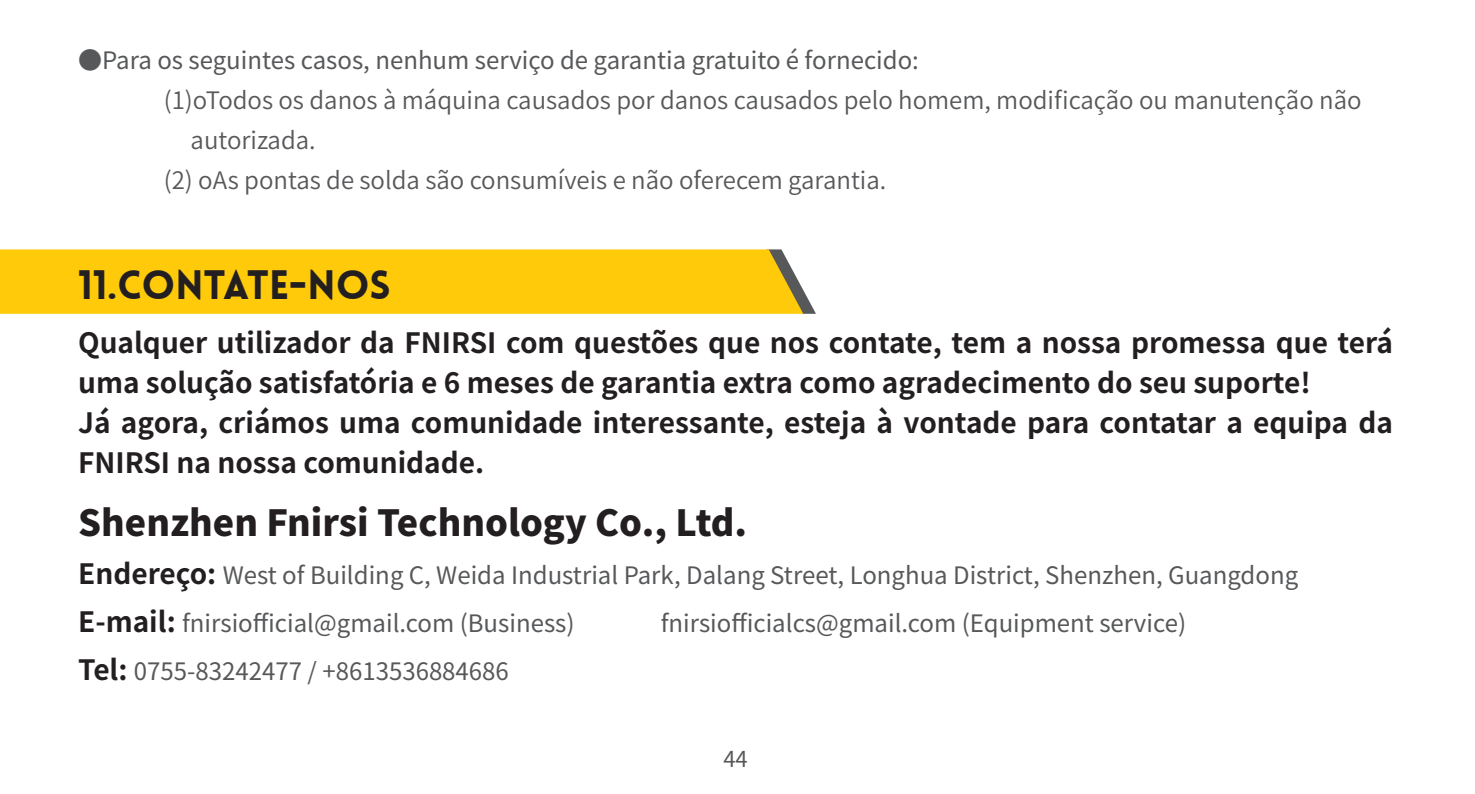
<style>
.page{position:relative;width:1475px;height:794px;background:#fff}
.page>*{position:absolute;margin:0;border:0;box-sizing:border-box;transform-origin:0 0}
.t1{font:900 40px "Lovelo";color:#231f20}
.t2{font:800 36px "Source Han Sans CN";color:#231f20}
.t3{font:700 28px/40px "Source Han Sans CN";color:#231f20}
.t4{font:24px/48px "Source Han Sans CN";color:#57585a}
.t5{font:24px "Source Han Sans CN";color:#57585a}
.t6{font:22px "Source Han Sans CN";color:#57585a}
.s1{font-weight:700;font-size:28px;color:#231f20}
</style>
<div class="page">
<svg style="left:803px;top:290px;width:12px;height:24px"></svg>
<div style="left:0;top:249px;width:803px;height:65px;background:#feca0a"></div>
<p class="t4" style="left:78px;top:37px;width:842px">●Para os seguintes casos, nenhum serviço de garantia gratuito é fornecido:</p>
<p class="t5" style="left:164px;top:87px;width:1198px">(1)oTodos os danos à máquina causados por danos causados pelo homem, modificação ou manutenção não</p>
<p class="t5" style="left:190px;top:127px;width:127px">autorizada.</p>
<p class="t5" style="left:164px;top:167px;width:723px">(2) oAs pontas de solda são consumíveis e não oferecem garantia.</p>
<h1 class="t1" style="left:78px;top:262px;width:314px">11.CONTATE-NOS</h1>
<p class="t3" style="left:78px;top:324px;width:1316px">Qualquer utilizador da FNIRSI com questões que nos contate, tem a nossa promessa que terá uma solução satisfatória e 6 meses de garantia extra como agradecimento do seu suporte!<br>Já agora, criámos uma comunidade interessante, esteja à vontade para contatar a equipa da FNIRSI na nossa comunidade.</p>
<h2 class="t2" style="left:78px;top:502px;width:670px">Shenzhen Fnirsi Technology Co., Ltd.</h2>
<p class="t4" style="left:78px;top:551px;width:1221px"><span class="s1">Endereço:</span> West of Building C, Weida Industrial Park, Dalang Street, Longhua District, Shenzhen, Guangdong<br><span class="s1">E-mail:</span> fnirsiofficial@gmail.com (Business)</p>
<p class="t4" style="left:660px;top:599px;width:527px">fnirsiofficialcs@gmail.com (Equipment service)</p>
<p class="t4" style="left:78px;top:647px;width:432px"><span class="s1">Tel:</span> 0755-83242477 / +8613536884686</p>
<p class="t6" style="left:723px;top:747px;width:26px">44</p>
</div>
